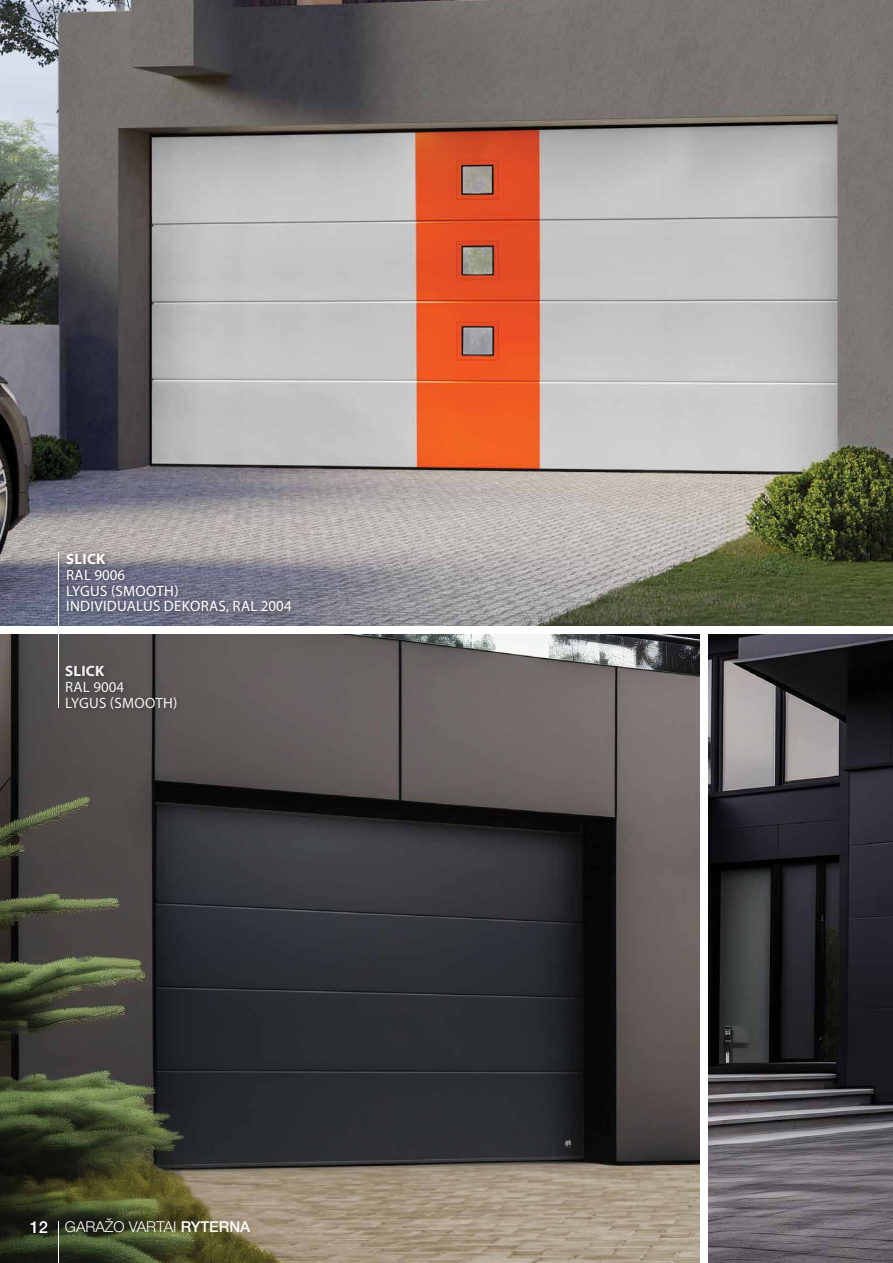
<style>
.page{position:relative;width:893px;height:1263px;background:#fff}
.page>*{position:absolute;margin:0;border:0;box-sizing:border-box;transform-origin:0 0}
.t1{font:15px/15.6px "Myriad Pro";letter-spacing:.02em;color:#fff}
.t2{font:300 15px "Helvetica Neue LT Pro";color:#fff}
.t3{font:15px/15.6px "Myriad Pro";letter-spacing:.02em;color:#f1f1f2}
.t4{font:700 15px "Myriad Pro";letter-spacing:.02em;color:#fff}
.t5{font:700 15px "Myriad Pro";letter-spacing:.02em;color:#f1f1f2}
.s1{font-weight:500;font-size:16.5px}
.s2{font-weight:500}
</style>
<div class="page">
<img style="left:708px;top:634px;width:185px;height:629px">
<img style="left:0;top:0;width:893px;height:626px">
<img style="left:0;top:634px;width:700px;height:629px">
<div style="left:55px;top:550px;width:242px;height:81px;background:#000;opacity:.4"></div>
<hr style="left:58px;top:553px;width:1px;height:73px;background:#fff">
<div style="left:55px;top:632px;width:10px;height:81px;background:#514e4e"></div>
<hr style="left:58px;top:634px;width:1px;height:74px;background:#fff">
<div style="left:63px;top:663px;width:120px;height:51px;background:#54504e"></div>
<hr style="left:58px;top:1221px;width:1px;height:42px;background:#fff">
<p class="t4" style="left:66px;top:549px;width:41px">SLICK</p>
<p class="t1" style="left:66px;top:567px;width:227px">RAL 9006<br>LYGUS (SMOOTH)<br>INDIVIDUALUS DEKORAS, RAL 2004</p>
<p class="t5" style="left:65px;top:661px;width:41px">SLICK</p>
<p class="t3" style="left:65px;top:679px;width:114px">RAL 9004<br>LYGUS (SMOOTH)</p>
<p class="t2" style="left:30px;top:1217px;width:222px"><span class="s1">12</span> GARAŽO VARTAI <span class="s2">RYTERNA</span></p>
</div>
